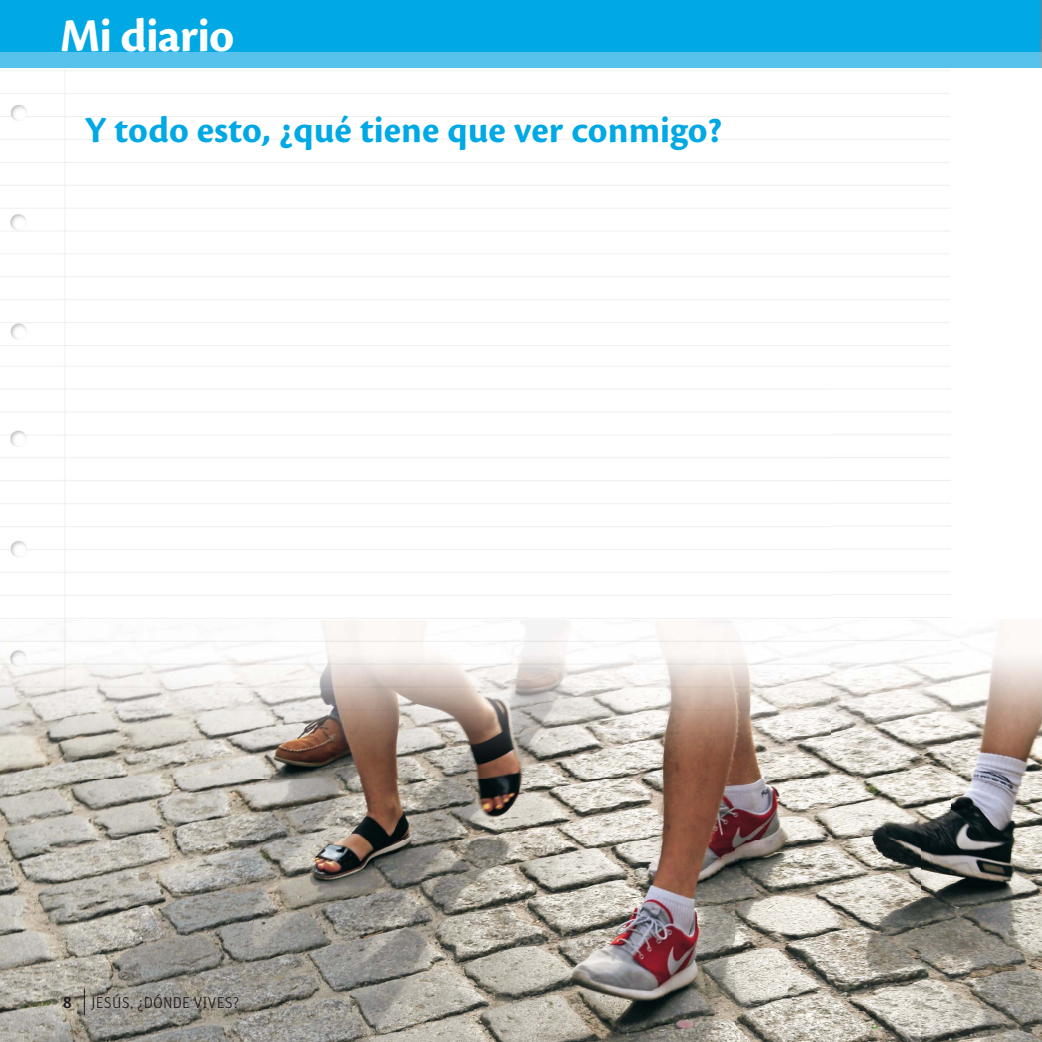
<style>
.page{position:relative;width:1042px;height:1042px;background:#fff}
.page>*{position:absolute;margin:0;border:0;box-sizing:border-box;transform-origin:0 0}
.t1{font:700 49px "Cronos Pro";letter-spacing:-.015em;color:#fff}
.t2{font:700 38.5px "Cronos Pro";color:#00a9e4}
.t3{font:300 15.75px "Unit Pro";letter-spacing:.01em;color:#1a171c}
.s1{font-weight:500}
</style>
<div class="page">
<img style="left:0;top:70px;width:950px;height:764px">
<img style="left:919px;top:358px;width:122px;height:684px">
<img style="left:0;top:834px;width:920px;height:208px">
<img style="left:1041px;top:0;width:1px;height:1042px">
<div style="left:0;top:39px;width:1042px;height:29px;background:#57c3ec"></div>
<div style="left:0;top:0;width:1042px;height:52px;background:#00a9e4"></div>
<svg style="left:84px;top:988px;width:1px;height:27px"></svg>
<p class="t1" style="left:60px;top:17px;width:176px">Mi diario</p>
<p class="t2" style="left:84px;top:116px;width:639px">Y todo esto, ¿qué tiene que ver conmigo?</p>
<p class="t3" style="left:63px;top:997px;width:178px"><span class="s1">8</span> JESÚS, ¿DÓNDE VIVES?</p>
</div>
